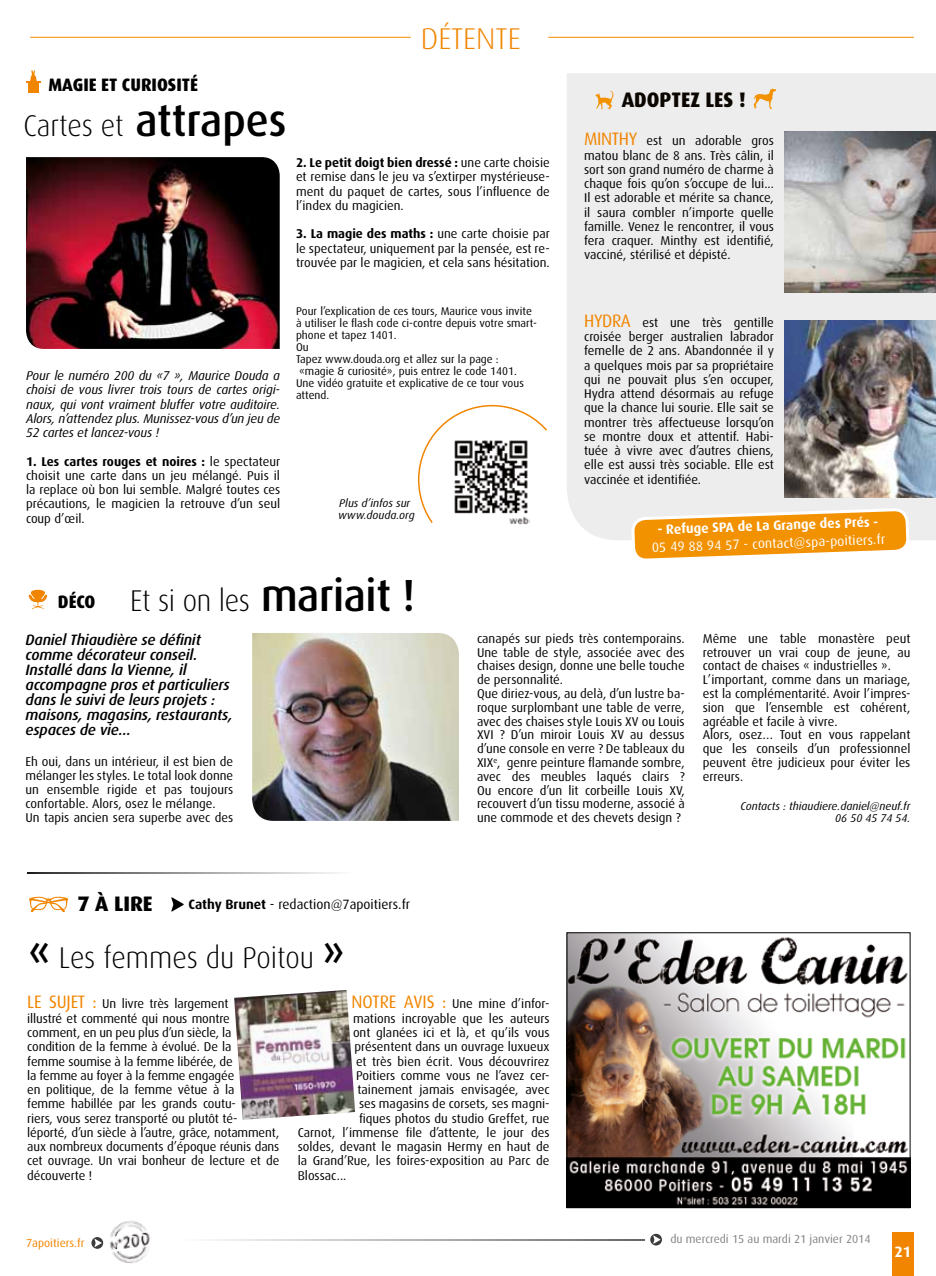
<style>
.page{position:relative;width:936px;height:1276px;background:#fff}
.page>*{position:absolute;margin:0;border:0;box-sizing:border-box;transform-origin:0 0}
.t1{font:300 30px "Dax";letter-spacing:-.005em;color:#000;scale:.95 1}
.t2{font:300 30px "Dax";color:#f18500}
.t3{font:800 21px "Dax";color:#0b0700;scale:.95 1}
.t4{font:800 21px "Dax";color:#000}
.t5{font:18px "Dax";color:#f18500;scale:.95 1}
.t6{font:800 18px "Dax";color:#000;scale:.95 1}
.t7{font:italic 500 15px/15px "Dax";letter-spacing:-.01em;color:#000}
.t8{font:700 15px "Dax";color:#fff}
.t9{font:13.5px "Dax";color:#000}
.t10{font:13.5px "Dax";color:#fff}
.t11{font:700 13.5px "Dax";color:#fff}
.t12{font:12.75px/14.2px "Dax";color:#000;text-align:justify}
.t13{font:italic 12.75px/14.2px "Dax";letter-spacing:-.01em;color:#000;text-align:justify}
.t14{font:11.7px "Dax";color:#838382}
.t15{font:11.7px "Dax";color:#f18500}
.t16{font:11.25px/12px "Dax";color:#000}
.t17{font:italic 11.25px/12px "Dax";color:#000}
.s1{font-weight:500;font-size:45px}
.s2{font-weight:700}
.s3{font-weight:800;font-size:18px}
.s4{font-size:18px;color:#f18500}
</style>
<div class="page">
<div style="left:891px;top:1232px;width:22px;height:44px;background:#f18500"></div>
<hr style="left:30px;top:37px;width:381px;height:1px;background:#f18a00">
<hr style="left:548px;top:37px;width:365px;height:1px;background:#f18a00">
<img style="left:568px;top:934px;width:340px;height:272px">
<div style="left:566px;top:932px;width:344px;height:276px;border:1px solid #000"></div>
<svg style="left:29px;top:896px;width:39px;height:16px"></svg>
<svg style="left:171px;top:897px;width:13px;height:14px"></svg>
<svg style="left:27px;top:872px;width:311px;height:1px"></svg>
<img style="left:234px;top:990px;width:121px;height:129px">
<svg style="left:426px;top:425px;width:121px;height:98px"></svg>
<img style="left:453px;top:439px;width:76px;height:86px">
<img style="left:26px;top:157px;width:254px;height:192px">
<svg style="left:27px;top:70px;width:14px;height:13px"></svg>
<div style="left:29px;top:83px;width:10px;height:10px;background:#f18500"></div>
<svg style="left:28px;top:590px;width:20px;height:19px"></svg>
<img style="left:252px;top:633px;width:207px;height:188px">
<div style="left:567px;top:73px;width:368px;height:467px;background:#ededed"></div>
<svg style="left:630px;top:350px;width:279px;height:209px;background:#efd6b0"></svg>
<svg style="left:753px;top:89px;width:23px;height:20px"></svg>
<svg style="left:595px;top:91px;width:18px;height:19px"></svg>
<img style="left:784px;top:131px;width:151px;height:162px">
<img style="left:784px;top:320px;width:151px;height:177px">
<svg style="left:91px;top:1237px;width:12px;height:11px"></svg>
<svg style="left:650px;top:1233px;width:12px;height:12px"></svg>
<svg style="left:211px;top:1239px;width:434px;height:1px"></svg>
<img style="left:109px;top:1220px;width:41px;height:44px">
<h3 class="t6" style="left:48px;top:74px;width:159px">MAGIE ET CURIOSITÉ</h3>
<h1 class="t1" style="left:23px;top:109px;width:278px">Cartes et <span class="s1">attrapes</span></h1>
<p class="t13" style="left:26px;top:369px;width:255px">Pour le numéro 200 du «7 », Maurice Douda a choisi de vous livrer trois tours de cartes origi&shy;naux, qui vont vraiment bluffer votre auditoire.<br>Alors, n’attendez plus. Munissez-vous d’un jeu de 52 cartes et lancez-vous !</p>
<p class="t12" style="left:26px;top:454px;width:255px"><span class="s2">1. Les cartes rouges et noires :</span> le spectateur choisit une carte dans un jeu mélangé. Puis il la replace où bon lui semble. Malgré toutes ces précautions, le magicien la retrouve d’un seul coup d’œil.</p>
<h1 class="t2" style="left:421px;top:22px;width:45px">détente</h1>
<p class="t12" style="left:296px;top:156px;width:255px"><span class="s2">2. Le petit doigt bien dressé :</span> une carte choisie et remise dans le jeu va s’extirper mystérieuse&shy;ment du paquet de cartes, sous l’influence de l’index du magicien.</p>
<p class="t12" style="left:296px;top:227px;width:255px"><span class="s2">3. La magie des maths :</span> une carte choisie par le spectateur, uniquement par la pensée, est re&shy;trouvée par le magicien, et cela sans hésitation.</p>
<p class="t16" style="left:296px;top:305px;width:242px">Pour l’explication de ces tours, Maurice vous invite à utiliser le flash code ci-contre depuis votre smart&shy;phone et tapez 1401.<br>Ou<br>Tapez www.douda.org et allez sur la page :<br>«magie &amp; curiosité», puis entrez le code 1401.<br>Une vidéo gratuite et explicative de ce tour vous attend.</p>
<p class="t17" style="left:338px;top:497px;width:78px">Plus d’infos sur www.douda.org</p>
<h1 class="t1" style="left:58px;top:584px;width:377px"><span class="s3">DÉCO</span> Et si on les <span class="s1">mariait !</span></h1>
<h2 class="t3" style="left:621px;top:88px;width:132px">ADOPTEZ LES !</h2>
<h3 class="t5" style="left:584px;top:129px;width:23px">Minthy</h3>
<p class="t12" style="left:584px;top:134px;width:191px;text-indent:62px">est un adorable gros matou blanc de 8 ans. Très câlin, il sort son grand numéro de charme à chaque fois qu’on s’occupe de lui...<br>Il est adorable et mérite sa chance, il saura combler n’importe quelle famille. Venez le rencontrer, il vous fera craquer. Minthy est identifié, vacciné, stérilisé et dépisté.</p>
<h3 class="t5" style="left:584px;top:311px;width:21px">Hydra</h3>
<p class="t12" style="left:584px;top:315px;width:191px;text-indent:58px">est une très gentille croisée berger australien labrador femelle de 2 ans. Abandonnée il y a quelques mois par sa propriétaire qui ne pouvait plus s’en occuper, Hydra attend désormais au refuge que la chance lui sourie. Elle sait se montrer très affectueuse lorsqu’on se montre doux et attentif. Habi&shy;tuée à vivre avec d’autres chiens, elle est aussi très sociable. Elle est vaccinée et identifiée.</p>
<p class="t11" style="left:657px;top:522px;width:222px;rotate:-2deg">- Refuge SPA de La Grange des Prés -</p>
<p class="t10" style="left:651px;top:540px;width:235px;rotate:-2deg">05 49 88 94 57 - contact@spa-poitiers.fr</p>
<p class="t7" style="left:26px;top:632px;width:209px">Daniel Thiaudière se définit comme décorateur conseil.<br>Installé dans la Vienne, il accompagne pros et particuliers dans le suivi de leurs projets : maisons, magasins, restaurants, espaces de vie…</p>
<p class="t12" style="left:26px;top:755px;width:209px;line-height:13.8px;text-align:left">Eh oui, dans un intérieur, il est bien de mélanger les styles. Le total look donne un ensemble rigide et pas toujours confortable. Alors, osez le mélange.<br>Un tapis ancien sera superbe avec des</p>
<h2 class="t4" style="left:77px;top:892px;width:77px">7 À LIRE</h2>
<h1 class="t1" style="left:28px;top:941px;width:335px"><span class="s1">«</span> Les femmes du Poitou <span class="s1">»</span></h1>
<p class="t9" style="left:188px;top:897px;width:223px"><span class="s2">Cathy Brunet</span> - redaction@7apoitiers.fr</p>
<p class="t12" style="left:477px;top:631px;width:209px;line-height:13.8px;text-align:left">canapés sur pieds très contemporains.<br>Une table de style, associée avec des chaises design, donne une belle touche de personnalité.<br>Que diriez-vous, au delà, d’un lustre ba&shy;roque surplombant une table de verre, avec des chaises style Louis XV ou Louis XVI ? D’un miroir Louis XV au dessus d’une console en verre ? De tableaux du XIX<sup>e</sup>, genre peinture flamande sombre, avec des meubles laqués clairs ?<br>Ou encore d’un lit corbeille Louis XV, recouvert d’un tissu moderne, associé à une commode et des chevets design ?</p>
<p class="t12" style="left:702px;top:631px;width:209px;line-height:13.8px;text-align:left">Même une table monastère peut retrouver un vrai coup de jeune, au contact de chaises « industrielles ».<br>L’important, comme dans un mariage, est la complémentarité. Avoir l’impres&shy;sion que l’ensemble est cohérent, agréable et facile à vivre.<br>Alors, osez… Tout en vous rappelant que les conseils d’un professionnel peuvent être judicieux pour éviter les erreurs.</p>
<p class="t17" style="left:740px;top:800px;width:171px;text-align:right">Contacts : thiaudiere.daniel@neuf.fr<br>06 50 45 74 54.</p>
<p class="t12" style="left:27px;top:997px;width:254px;text-align:left;text-indent:65px"><span class="s4">:</span> Un livre très largement<br>illustré et commenté qui nous montre comment, en un peu plus d’un siècle, la condition de la femme à évolué. De la<br>femme soumise à la femme libérée, de<br>la femme au foyer à la femme engagée<br>en politique, de la femme vêtue à la<br>femme habillée par les grands coutu-<br>riers, vous serez transporté ou plutôt té&shy;léporté, d’un siècle à l’autre, grâce, notamment, aux nombreux documents d’époque réunis dans cet ouvrage. Un vrai bonheur de lecture et de découverte !</p>
<h3 class="t5" style="left:351px;top:992px;width:22px">Notre</h3>
<h3 class="t5" style="left:404px;top:992px;width:9px">avis</h3>
<p class="t12" style="left:442px;top:997px;width:109px"><span class="s4">:</span> Une mine d’infor-</p>
<h3 class="t5" style="left:27px;top:992px;width:32px">le sujet</h3>
<p class="t12" style="left:353px;top:1011px;width:198px">mations incroyable que les auteurs</p>
<p class="t12" style="left:353px;top:1025px;width:198px">ont glanées ici et là, et qu’ils vous</p>
<p class="t12" style="left:354px;top:1039px;width:197px">présentent dans un ouvrage luxueux</p>
<p class="t12" style="left:356px;top:1054px;width:195px">et très bien écrit. Vous découvrirez</p>
<p class="t12" style="left:356px;top:1068px;width:195px">Poitiers comme vous ne l’avez cer-</p>
<p class="t12" style="left:357px;top:1082px;width:194px">tainement jamais envisagée, avec</p>
<p class="t12" style="left:359px;top:1097px;width:192px">ses magasins de corsets, ses magni-</p>
<p class="t12" style="left:359px;top:1111px;width:192px">fiques photos du studio Greffet, rue</p>
<p class="t12" style="left:298px;top:1125px;width:253px">Carnot, l’immense file d’attente, le jour des</p>
<p class="t12" style="left:298px;top:1139px;width:253px">soldes, devant le magasin Hermy en haut de</p>
<p class="t12" style="left:298px;top:1154px;width:253px">la Grand’Rue, les foires-exposition au Parc de</p>
<p class="t12" style="left:298px;top:1168px;width:50px">Blossac...</p>
<p class="t15" style="left:26px;top:1237px;width:60px">7apoitiers.fr</p>
<p class="t14" style="left:670px;top:1232px;width:202px">du mercredi 15 au mardi 21 janvier 2014</p>
<p class="t8" style="left:894px;top:1243px;width:18px">21</p>
</div>
